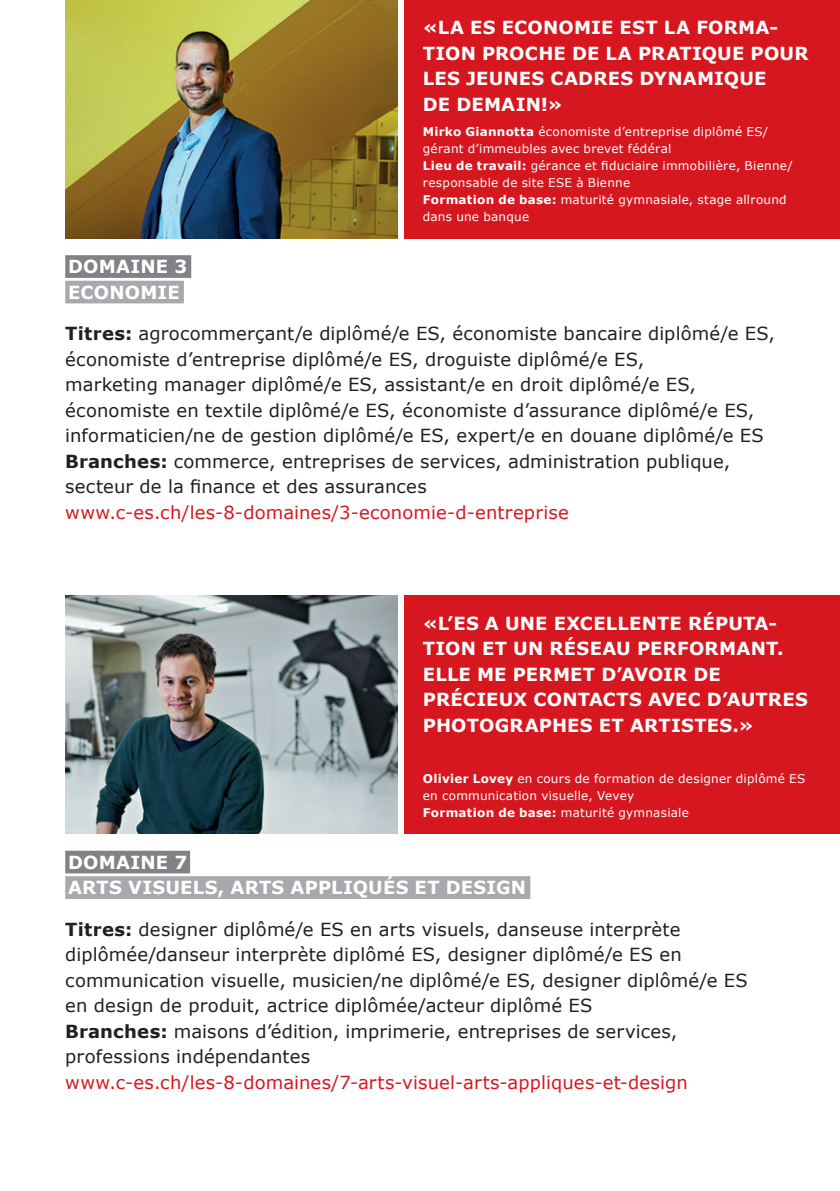
<style>
.page{position:relative;width:840px;height:1191px;background:#fff}
.page>*{position:absolute;margin:0;border:0;box-sizing:border-box;transform-origin:0 0}
.t1{font:18px/25.6px "Verdana";letter-spacing:.01em;color:#231f20}
.t2{font:700 18px/25.6px "Verdana";letter-spacing:.01em;color:#fff}
.t3{font:18px "Verdana";letter-spacing:.01em;color:#d7171f}
.t4{font:12px/17px "Verdana";letter-spacing:.02em;color:#fff}
.s1{font-weight:400;font-size:10px;color:#a8a9ad}
.s2{font-weight:700}
</style>
<div class="page">
<img style="left:65px;top:595px;width:332px;height:238px">
<img style="left:65px;top:0;width:332px;height:238px">
<div style="left:404px;top:0;width:435px;height:238px;background:#d7171f"></div>
<div style="left:404px;top:595px;width:435px;height:238px;background:#d7171f"></div>
<div style="left:65px;top:255px;width:126px;height:23px;background:#808285"></div>
<div style="left:65px;top:281px;width:119px;height:22px;background:#a8a9ad"></div>
<div style="left:65px;top:850px;width:125px;height:23px;background:#808285"></div>
<div style="left:65px;top:876px;width:465px;height:23px;background:#a8a9ad"></div>
<p class="t2" style="left:68px;top:254px;width:120px">DOMAINE 3<br>ECONOMIE<span class="s1">!</span></p>
<p class="t2" style="left:422px;top:14px;width:387px">«LA ES ECONOMIE EST LA FORMA-<br>TION PROCHE DE LA PRATIQUE POUR<br>LES JEUNES CADRES DYNAMIQUE<br>DE DEMAIN!»</p>
<p class="t4" style="left:422px;top:123px;width:371px"><span class="s2">Mirko Giannotta</span> économiste d’entreprise diplômé ES/ gérant d’immeubles avec brevet fédéral<br><span class="s2">Lieu de travail:</span> gérance et fiduciaire immobilière, Bienne/ responsable de site ESE à Bienne<br><span class="s2">Formation de base:</span> maturité gymnasiale, stage allround dans une banque</p>
<p class="t1" style="left:65px;top:321px;width:710px"><span class="s2">Titres:</span> agrocommerçant/e diplômé/e ES, économiste bancaire diplômé/e ES, économiste d’entreprise diplômé/e ES, droguiste diplômé/e ES,<br>marketing manager diplômé/e ES, assistant/e en droit diplômé/e ES, économiste en textile diplômé/e ES, économiste d’assurance diplômé/e ES, informaticien/ne de gestion diplômé/e ES, expert/e en douane diplômé/e ES <span class="s2">Branches:</span> commerce, entreprises de services, administration publique, secteur de la finance et des assurances</p>
<p class="t3" style="left:65px;top:500px;width:505px">www.c-es.ch/les-8-domaines/3-economie-d-entreprise</p>
<p class="t2" style="left:422px;top:610px;width:386px">«L’ES A UNE EXCELLENTE RÉPUTA-<br>TION ET UN RÉSEAU PERFORMANT.<br>ELLE ME PERMET D’AVOIR DE<br>PRÉCIEUX CONTACTS AVEC D’AUTRES<br>PHOTOGRAPHES ET ARTISTES.»</p>
<p class="t4" style="left:422px;top:769px;width:384px"><span class="s2">Olivier Lovey</span> en cours de formation de designer diplômé ES en communication visuelle, Vevey<br><span class="s2">Formation de base:</span> maturité gymnasiale</p>
<p class="t2" style="left:68px;top:849px;width:463px">DOMAINE 7<br>ARTS VISUELS, ARTS APPLIQUÉS ET DESIGN<span class="s1">!</span></p>
<p class="t1" style="left:65px;top:916px;width:683px"><span class="s2">Titres:</span> designer diplômé/e ES en arts visuels, danseuse interprète diplômée/danseur interprète diplômé ES, designer diplômé/e ES en communication visuelle, musicien/ne diplômé/e ES, designer diplômé/e ES en design de produit, actrice diplômée/acteur diplômé ES<br><span class="s2">Branches:</span> maisons d’édition, imprimerie, entreprises de services, professions indépendantes</p>
<p class="t3" style="left:65px;top:1070px;width:623px">www.c-es.ch/les-8-domaines/7-arts-visuel-arts-appliques-et-design</p>
</div>
